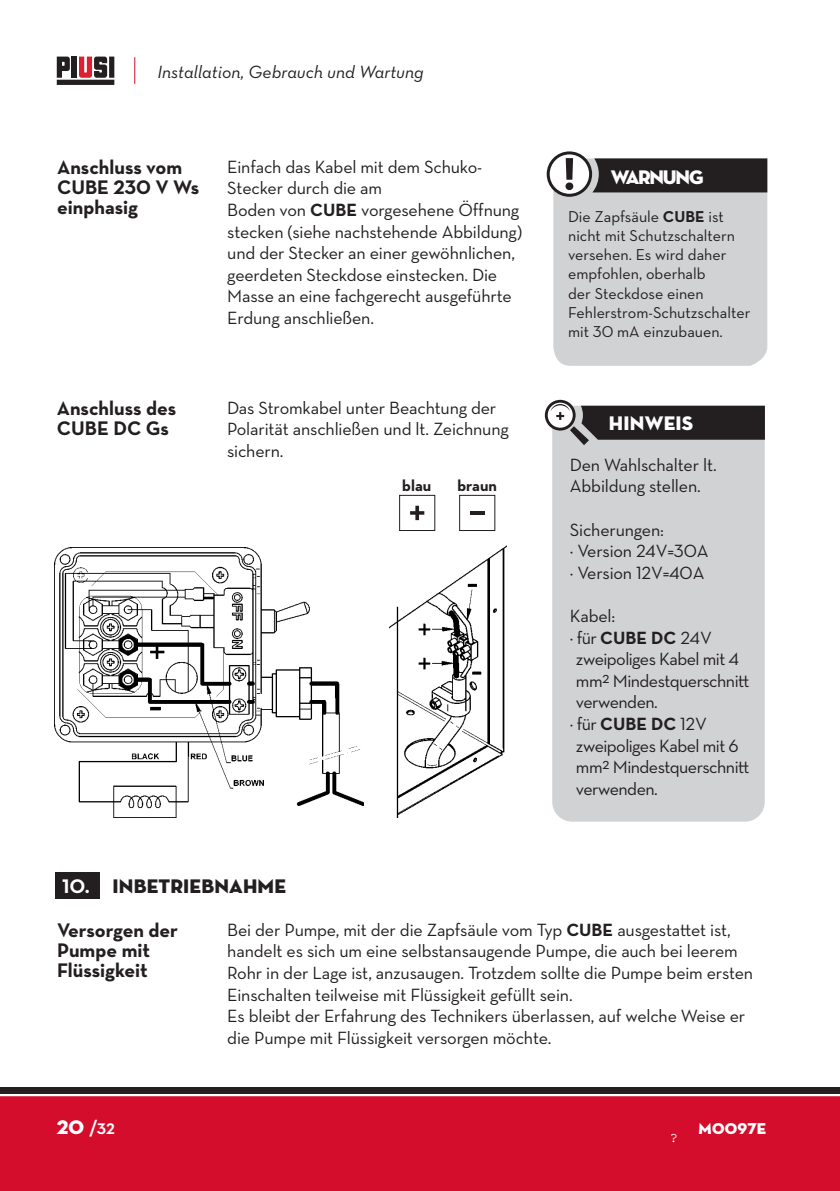
<style>
.page{position:relative;width:840px;height:1191px;background:#fff}
.page>*{position:absolute;margin:0;border:0;box-sizing:border-box;transform-origin:0 0}
.t1{font:700 20px/20px "Neutraface Text";color:#231f20}
.t2{font:20px "Neutraface Display Titling";letter-spacing:.01em;color:#231f20}
.t3{font:20px "Neutraface Display Titling";letter-spacing:-.06em;color:#fff}
.t4{font:20px "Neutraface Display Titling";letter-spacing:.01em;color:#fff}
.t5{font:700 20px "Neutraface Display";color:#fff}
.t6{font:700 20px "Neutraface Text";color:#fff}
.t7{font:18px/21.6px "Neutraface Text";letter-spacing:-.01em;color:#231f20}
.t8{font:18px/21.6px "Neutraface Text";letter-spacing:-.03em;color:#231f20}
.t9{font:18px "Neutraface Text Book Italic Alt";color:#231f20}
.t10{font:16px/19.2px "Neutraface Text";color:#231f20}
.t11{font:700 16px "Neutraface Text";color:#231f20}
.t12{font:16px "Neutraface Display Titling";letter-spacing:.01em;color:#fff}
.t13{font:14px "Courier";color:#fff}
.s1{font-weight:700}
.s2{font-family:"Neutraface Display Titling";font-weight:400}
</style>
<div class="page">
<div style="left:0;top:1096px;width:839px;height:95px;background:#d30d2b"></div>
<div style="left:0;top:1087px;width:839px;height:6px;background:#231f20"></div>
<svg style="left:134px;top:57px;width:1px;height:27px"></svg>
<svg style="left:57px;top:57px;width:57px;height:28px"></svg>
<div style="left:72px;top:57px;width:5px;height:21px;background:#231f20"></div>
<div style="left:553px;top:197px;width:213px;height:169px;background:#d1d2d4"></div>
<svg style="left:546px;top:151px;width:220px;height:46px"></svg>
<div style="left:552px;top:445px;width:212px;height:376px;background:#d1d2d4"></div>
<svg style="left:544px;top:400px;width:220px;height:45px"></svg>
<img style="left:55px;top:548px;width:308px;height:270px">
<img style="left:389px;top:545px;width:117px;height:273px">
<div style="left:399px;top:495px;width:36px;height:36px;border:1px solid #231f20"></div>
<svg style="left:410px;top:506px;width:14px;height:14px"></svg>
<div style="left:459px;top:495px;width:36px;height:36px;border:1px solid #231f20"></div>
<hr style="left:470px;top:511px;width:14px;height:4px;background:#231f20">
<div style="left:56px;top:872px;width:44px;height:27px;background:#231f20"></div>
<p class="t9" style="left:157px;top:60px;width:267px">Installation, Gebrauch und Wartung</p>
<p class="t1" style="left:57px;top:157px;width:143px">Anschluss vom<br>CUBE 230 V Ws einphasig</p>
<p class="t7" style="left:227px;top:156px;width:256px">Einfach das Kabel mit dem Schuko-<br>Stecker durch die am</p>
<p class="t7" style="left:227px;top:199px;width:296px">Boden von <span class="s1">CUBE</span> vorgesehene Öffnung stecken (siehe nachstehende Abbildung) und der Stecker an einer gewöhnlichen, geerdeten Steckdose einstecken. Die Masse an eine fachgerecht ausgeführte Erdung anschließen.</p>
<p class="t1" style="left:57px;top:398px;width:121px">Anschluss des<br>CUBE DC Gs</p>
<p class="t7" style="left:227px;top:397px;width:283px">Das Stromkabel unter Beachtung der<br>Polarität anschließen und lt. Zeichnung sichern.</p>
<p class="t11" style="left:402px;top:475px;width:31px">blau</p>
<p class="t11" style="left:457px;top:475px;width:41px">braun</p>
<p class="t3" style="left:610px;top:164px;width:94px">WARNUNG</p>
<p class="t10" style="left:567px;top:206px;width:184px">Die Zapfsäule <span class="s1">CUBE</span> ist nicht mit Schutzschaltern versehen. Es wird daher empfohlen, oberhalb<br>der Steckdose einen<br>Fehlerstrom-Schutzschalter mit 30 mA einzubauen.</p>
<p class="t4" style="left:608px;top:411px;width:86px">HINWEIS</p>
<p class="t7" style="left:569px;top:453px;width:148px">Den Wahlschalter lt.<br>Abbildung stellen.</p>
<p class="t7" style="left:569px;top:518px;width:95px">Sicherungen:</p>
<p class="t7" style="left:569px;top:540px;width:140px">¦ Version 24V=30A</p>
<p class="t7" style="left:569px;top:561px;width:136px">¦ Version 12V=40A</p>
<p class="t7" style="left:569px;top:605px;width:47px">Kabel:</p>
<p class="t8" style="left:575px;top:626px;width:175px;text-indent:-6px">¦ für <span class="s1">CUBE DC</span> 24V zweipoliges Kabel mit 4 mm<sup>2</sup> Mindestquerschnitt verwenden.</p>
<p class="t8" style="left:575px;top:713px;width:175px;text-indent:-6px">¦ für <span class="s1">CUBE DC</span> 12V zweipoliges Kabel mit 6 mm<sup>2</sup> Mindestquerschnitt verwenden.</p>
<p class="t6" style="left:62px;top:873px;width:29px">1O.</p>
<p class="t2" style="left:112px;top:873px;width:175px">INBETRIEBNAHME</p>
<p class="t1" style="left:57px;top:920px;width:122px">Versorgen der<br>Pumpe mit<br>Flüssigkeit</p>
<p class="t7" style="left:227px;top:918px;width:527px">Bei der Pumpe, mit der die Zapfsäule vom Typ <span class="s1">CUBE</span> ausgestattet ist, handelt es sich um eine selbstansaugende Pumpe, die auch bei leerem Rohr in der Lage ist, anzusaugen. Trotzdem sollte die Pumpe beim ersten Einschalten teilweise mit Flüssigkeit gefüllt sein.</p>
<p class="t7" style="left:227px;top:1005px;width:519px">Es bleibt der Erfahrung des Technikers überlassen, auf welche Weise er die Pumpe mit Flüssigkeit versorgen möchte.</p>
<p class="t5" style="left:57px;top:1116px;width:60px"><span class="s2">20</span> /32</p>
<p class="t12" style="left:698px;top:1118px;width:69px">M0097E</p>
<p class="t13" style="left:669px;top:1129px;width:10px">?</p>
</div>
